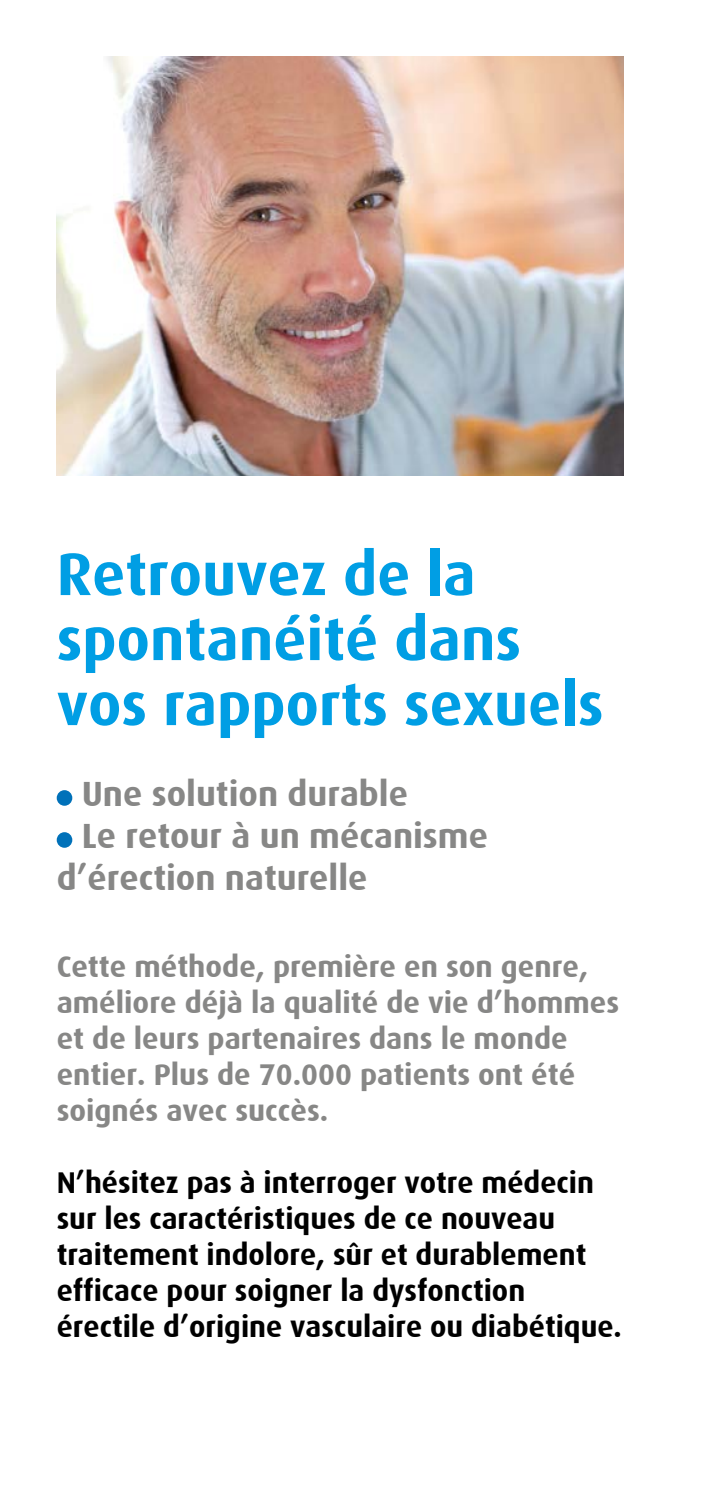
<style>
.page{position:relative;width:709px;height:1489px;background:#fff}
.page>*{position:absolute;margin:0;border:0;box-sizing:border-box;transform-origin:0 0}
.t1{font:700 60px/65px "Dax";color:#009ee4}
.t2{font:700 35px "Dax";color:#878786}
.t3{font:700 30px/36px "Dax";color:#000}
.t4{font:700 30px/36px "Dax";color:#878786}
</style>
<div class="page">
<div style="left:57px;top:790px;width:15px;height:15px;background:#0071b9;border-radius:50%"></div>
<div style="left:57px;top:832px;width:15px;height:15px;background:#0071b9;border-radius:50%"></div>
<img style="left:57px;top:57px;width:567px;height:418px">
<h1 class="t1" style="left:57px;top:542px;width:548px">Retrouvez de la spontanéité dans vos rapports sexuels</h1>
<p class="t2" style="left:82px;top:774px;width:328px">Une solution durable</p>
<p class="t2" style="left:82px;top:816px;width:408px">Le retour à un mécanisme</p>
<p class="t2" style="left:57px;top:858px;width:312px">d’érection naturelle</p>
<p class="t4" style="left:57px;top:949px;width:564px">Cette méthode, première en son genre, améliore déjà la qualité de vie d’hommes et de leurs partenaires dans le monde entier. Plus de 70.000 patients ont été soignés avec succès.</p>
<p class="t3" style="left:57px;top:1165px;width:566px">N’hésitez pas à interroger votre médecin sur les caractéristiques de ce nouveau traitement indolore, sûr et durablement efficace pour soigner la dysfonction érectile d’origine vasculaire ou diabétique.</p>
</div>
